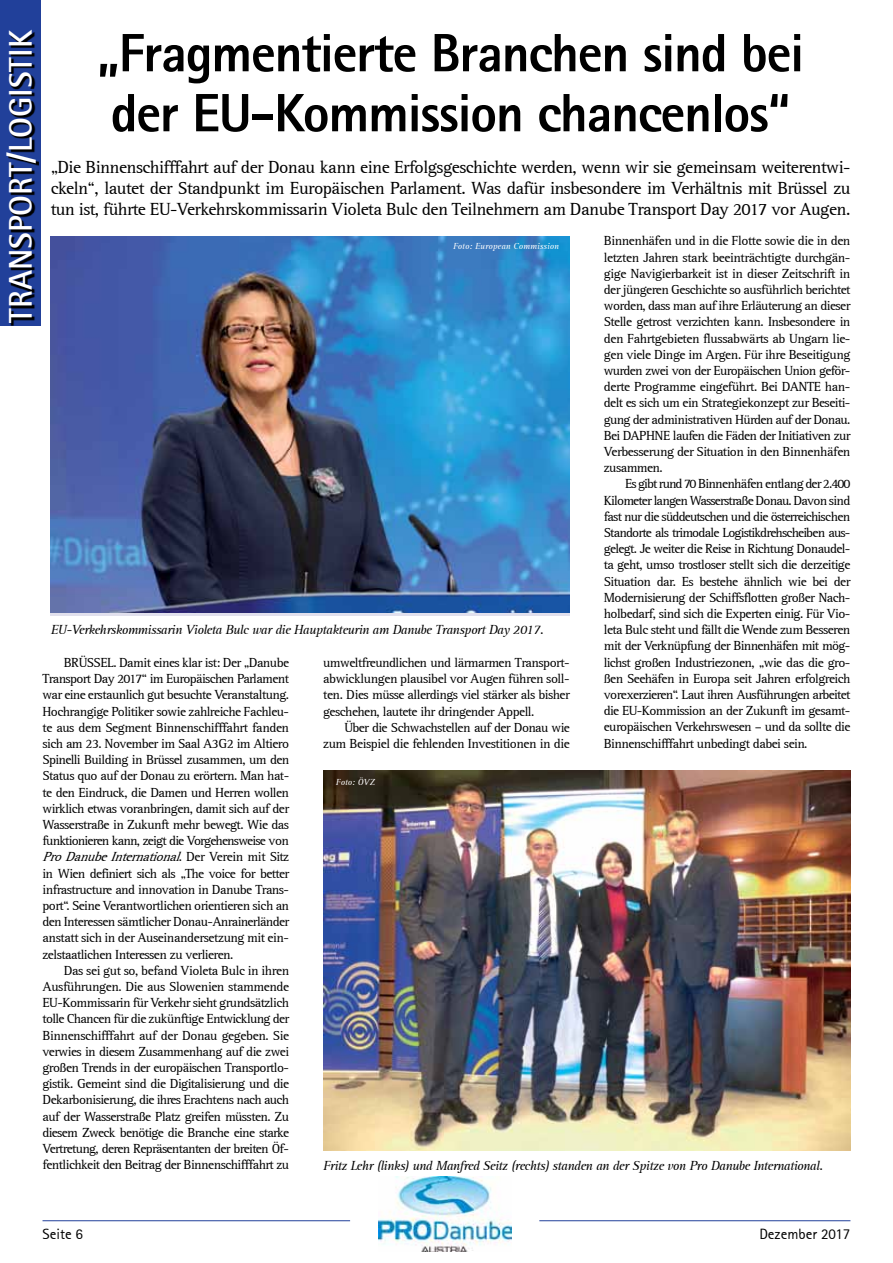
<style>
.page{position:relative;width:893px;height:1263px;background:#fff}
.page>*{position:absolute;margin:0;border:0;box-sizing:border-box;transform-origin:0 0}
.t1{font:800 54px/60px "Rotis Sans Serif 75";letter-spacing:-.025em;color:#000}
.t2{font:700 33px "Rotis Sans Serif 65";color:#fff}
.t3{font:18px/21px "Rotis Serif 55";letter-spacing:-.03em;color:#000;text-align:justify}
.t4{font:15px "Rotis Sans Serif 55";color:#000}
.t5{font:13.5px/16.2px "Rotis Serif 55";letter-spacing:-.04em;color:#000;text-align:justify}
.t6{font:italic 13.5px "Rotis Serif 56";letter-spacing:-.04em;color:#000}
.t7{font:italic 9px "Rotis Serif 56";color:#fff}
.s1{font-style:italic}
</style>
<div class="page">
<img style="left:51px;top:236px;width:519px;height:377px">
<hr style="left:43px;top:1220px;width:307px;height:1px;background:#21409a">
<hr style="left:539px;top:1220px;width:311px;height:1px;background:#21409a">
<img style="left:379px;top:1176px;width:132px;height:75px">
<img style="left:323px;top:771px;width:527px;height:379px">
<div style="left:0;top:0;width:41px;height:326px;background:#21409a"></div>
<svg style="left:8px;top:32px;width:31px;height:293px"></svg>
<h2 class="t2" style="left:0;top:323px;width:294px;rotate:-90deg">TRANSPORT/LOGISTIK</h2>
<h1 class="t1" style="left:97px;top:22px;width:709px">„Fragmentierte Branchen sind bei der EU-Kommission chancenlos“</h1>
<p class="t3" style="left:51px;top:157px;width:801px">„Die Binnenschifffahrt auf der Donau kann eine Erfolgsgeschichte werden, wenn wir sie gemeinsam weiterentwi&shy;ckeln“, lautet der Standpunkt im Europäischen Parlament. Was dafür insbesondere im Verhältnis mit Brüssel zu tun ist, führte EU-Verkehrskommissarin Violeta Bulc den Teilnehmern am Danube Transport Day 2017 vor Augen.</p>
<p class="t7" style="left:453px;top:241px;width:107px">Foto: European Commission</p>
<p class="t5" style="left:604px;top:233px;width:248px">Binnenhäfen und in die Flotte sowie die in den letzten Jahren stark beeinträchtigte durchgän&shy;gige Navigierbarkeit ist in dieser Zeitschrift in der jüngeren Geschichte so ausführlich berichtet worden, dass man auf ihre Erläuterung an dieser Stelle getrost verzichten kann. Insbesondere in den Fahrtgebieten flussabwärts ab Ungarn lie&shy;gen viele Dinge im Argen. Für ihre Beseitigung wurden zwei von der Europäischen Union geför&shy;derte Programme eingeführt. Bei DANTE han&shy;delt es sich um ein Strategiekonzept zur Beseiti&shy;gung der administrativen Hürden auf der Donau.<br>Bei DAPHNE laufen die Fäden der Initiativen zur Verbesserung der Situation in den Binnenhäfen zusammen.</p>
<p class="t5" style="left:604px;top:476px;width:248px;text-indent:21px">Es gibt rund 70 Binnenhäfen entlang der 2.400<br>Kilometer langen Wasserstraße Donau. Davon sind fast nur die süddeutschen und die österreichischen Standorte als trimodale Logistikdrehscheiben aus&shy;gelegt. Je weiter die Reise in Richtung Donaudel&shy;ta geht, umso trostloser stellt sich die derzeitige Situation dar. Es bestehe ähnlich wie bei der Modernisierung der Schiffsflotten großer Nach&shy;holbedarf, sind sich die Experten einig. Für Vio&shy;leta Bulc steht und fällt die Wende zum Besseren mit der Verknüpfung der Binnenhäfen mit mög&shy;lichst großen Industriezonen, „wie das die gro&shy;ßen Seehäfen in Europa seit Jahren erfolgreich vorexerzieren“. Laut ihren Ausführungen arbeitet die EU-Kommission an der Zukunft im gesamt&shy;europäischen Verkehrswesen – und da sollte die Binnenschifffahrt unbedingt dabei sein.</p>
<p class="t6" style="left:51px;top:622px;width:495px">EU-Verkehrskommissarin Violeta Bulc war die Hauptakteurin am Danube Transport Day 2017.</p>
<p class="t5" style="left:43px;top:655px;width:248px;text-indent:21px">BRÜSSEL. Damit eines klar ist: Der „Danube Transport Day 2017“ im Europäischen Parlament war eine erstaunlich gut besuchte Veranstaltung.<br>Hochrangige Politiker sowie zahlreiche Fachleu&shy;te aus dem Segment Binnenschifffahrt fanden sich am 23. November im Saal A3G2 im Altiero Spinelli Building in Brüssel zusammen, um den Status quo auf der Donau zu erörtern. Man hat&shy;te den Eindruck, die Damen und Herren wollen wirklich etwas voranbringen, damit sich auf der Wasserstraße in Zukunft mehr bewegt. Wie das funktionieren kann, zeigt die Vorgehensweise von <span class="s1">ProDanubeInternational</span>. D e r V e r e i n m i t S i t z in Wien definiert sich als „The voice for better infrastructure and innovation in Danube Trans&shy;port“. Seine Verantwortlichen orientieren sich an den Interessen sämtlicher Donau-Anrainerländer anstatt sich in der Auseinandersetzung mit ein&shy;zelstaatlichen Interessen zu verlieren.</p>
<p class="t5" style="left:43px;top:963px;width:248px;text-indent:21px">Das sei gut so, befand Violeta Bulc in ihren Ausführungen. Die aus Slowenien stammende EU-Kommissarin für Verkehr sieht grundsätzlich tolle Chancen für die zukünftige Entwicklung der Binnenschifffahrt auf der Donau gegeben. Sie verwies in diesem Zusammenhang auf die zwei großen Trends in der europäischen Transportlo&shy;gistik. Gemeint sind die Digitalisierung und die Dekarbonisierung, die ihres Erachtens nach auch auf der Wasserstraße Platz greifen müssten. Zu diesem Zweck benötige die Branche eine starke Vertretung, deren Repräsentanten der breiten Öf&shy;fentlichkeit den Beitrag der Binnenschifffahrt zu</p>
<p class="t5" style="left:323px;top:655px;width:248px">umweltfreundlichen und lärmarmen Transport&shy;abwicklungen plausibel vor Augen führen soll&shy;ten. Dies müsse allerdings viel stärker als bisher geschehen, lautete ihr dringender Appell.</p>
<p class="t5" style="left:323px;top:720px;width:248px;text-align:right">Über die Schwachstellen auf der Donau wie zum Beispiel die fehlenden Investitionen in die</p>
<p class="t7" style="left:336px;top:777px;width:41px">Foto: ÖVZ</p>
<p class="t6" style="left:323px;top:1158px;width:501px">Fritz Lehr (links) und Manfred Seitz (rechts) standen an der Spitze von Pro Danube International.</p>
<p class="t4" style="left:43px;top:1225px;width:42px">Seite 6</p>
<p class="t4" style="left:759px;top:1225px;width:93px">Dezember 2017</p>
</div>
